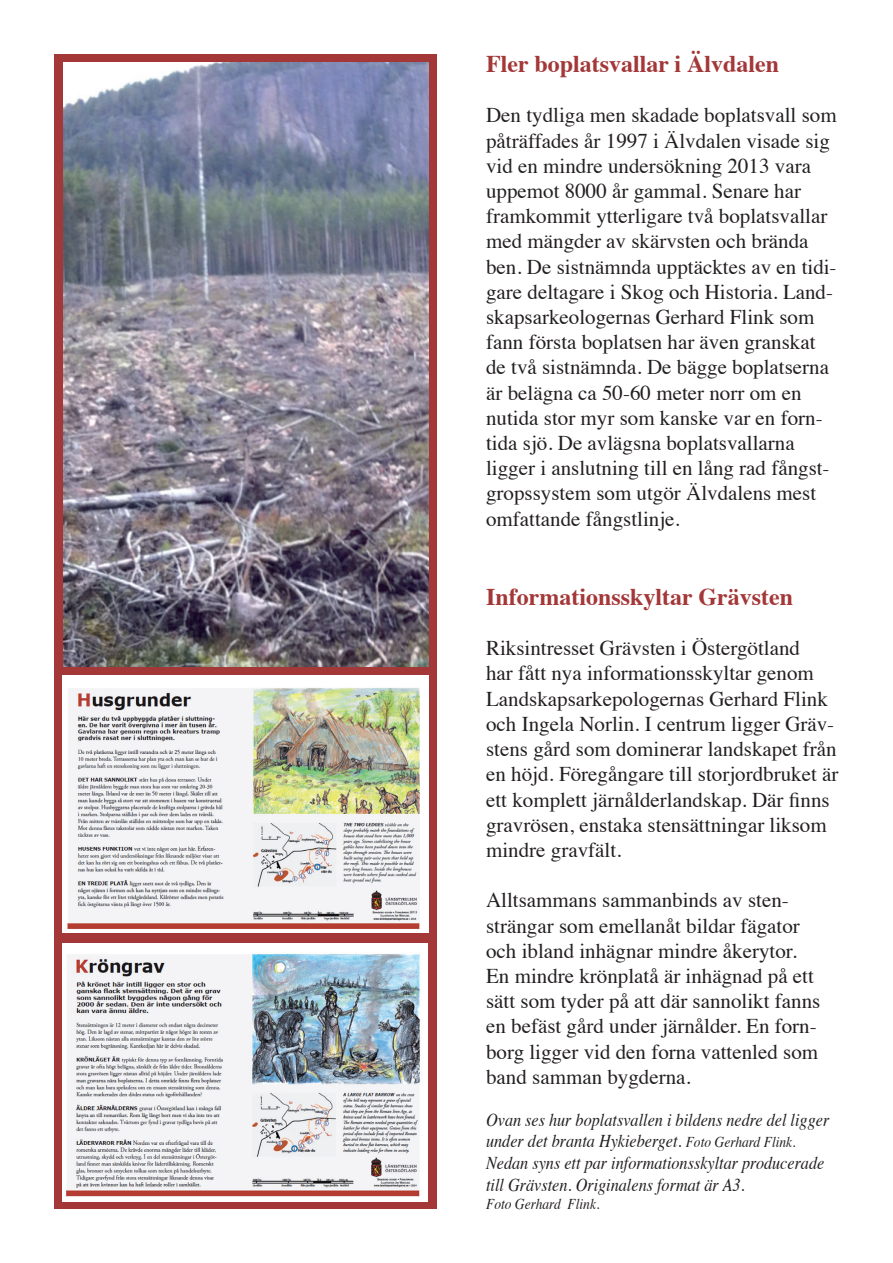
<style>
.page{position:relative;width:893px;height:1263px;background:#fff}
.page>*{position:absolute;margin:0;border:0;box-sizing:border-box;transform-origin:0 0}
.t1{font:700 24px "Times";color:#a43738}
.t2{font:21px/25.2px "Times";color:#231f20}
.t3{font:italic 18px/21.6px "Times";color:#231f20;scale:.9 1}
.t4{font:italic 15px "Times";color:#231f20;scale:.9 1}
.s1{font-size:15px}
</style>
<div class="page">
<div style="left:54px;top:54px;width:383px;height:1155px;background:#a43738"></div>
<img style="left:63px;top:62px;width:366px;height:604px">
<img style="left:62px;top:943px;width:366px;height:258px">
<img style="left:63px;top:675px;width:366px;height:258px">
<p class="t1" style="left:486px;top:41px;width:295px">Fler boplatsvallar i Älvdalen</p>
<p class="t2" style="left:486px;top:101px;width:352px">Den tydliga men skadade boplatsvall som påträffades år 1997 i Älvdalen visade sig vid en mindre undersökning 2013 vara uppemot 8000 år gammal. Senare har framkommit ytterligare två boplatsvallar med mängder av skärvsten och brända ben. De sistnämnda upptäcktes av en tidi&shy;gare deltagare i Skog och Historia. Land&shy;skapsarkeologernas Gerhard Flink som fann första boplatsen har även granskat de två sistnämnda. De bägge boplatserna är belägna ca 50-60 meter norr om en nutida stor myr som kanske var en forn&shy;tida sjö. De avlägsna boplatsvallarna ligger i anslutning till en lång rad fångst&shy;gropssystem som utgör Älvdalens mest omfattande fångstlinje.</p>
<p class="t1" style="left:486px;top:574px;width:308px">Informationsskyltar Grävsten</p>
<p class="t2" style="left:486px;top:634px;width:354px">Riksintresset Grävsten i Östergötland<br>har fått nya informationsskyltar genom Landskapsarkepologernas Gerhard Flink och Ingela Norlin. I centrum ligger Gräv&shy;stens gård som dominerar landskapet från en höjd. Föregångare till storjordbruket är ett komplett järnålderlandskap. Där finns gravrösen, enstaka stensättningar liksom mindre gravfält.</p>
<p class="t2" style="left:486px;top:886px;width:336px">Alltsammans sammanbinds av sten&shy;strängar som emellanåt bildar fägator och ibland inhägnar mindre åkerytor.<br>En mindre krönplatå är inhägnad på ett sätt som tyder på att där sannolikt fanns en befäst gård under järnålder. En forn&shy;borg ligger vid den forna vattenled som band samman bygderna.</p>
<p class="t3" style="left:486px;top:1108px;width:383px">Ovan ses hur boplatsvallen i bildens nedre del ligger under det branta Hykieberget. <span class="s1">Foto Gerhard Flink.<br></span>Nedan syns ett par informationsskyltar producerade till Grävsten. Originalens format är A3.</p>
<p class="t4" style="left:486px;top:1190px;width:127px">Foto Gerhard Flink.</p>
</div>
